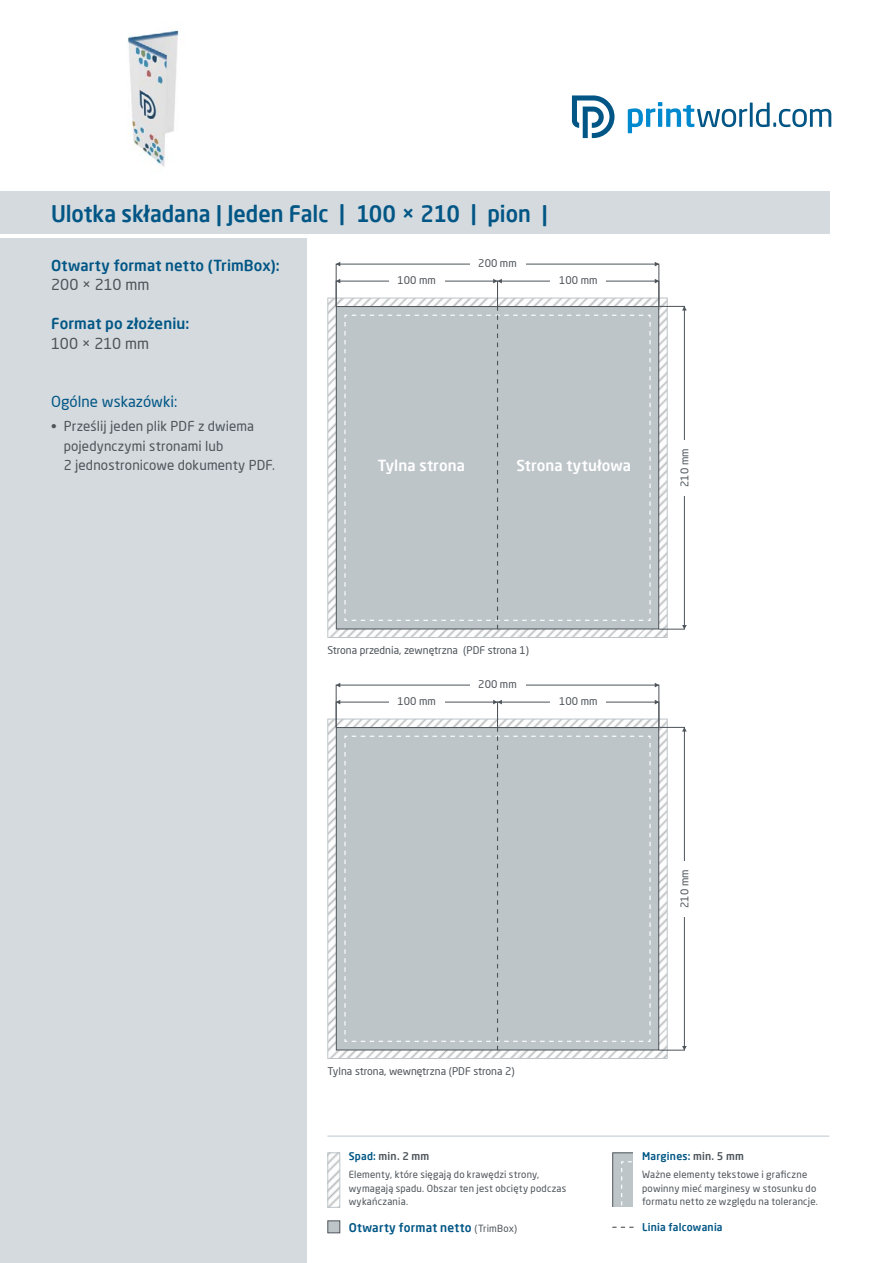
<style>
.page{position:relative;width:893px;height:1263px;background:#fff}
.page>*{position:absolute;margin:0;border:0;box-sizing:border-box;transform-origin:0 0}
.t1{font:500 22.5px "Neo Sans Pro";letter-spacing:-.005em;color:#015685;scale:.96 1}
.t2{font:500 15px "Neo Sans Pro";letter-spacing:.01em;color:#015685}
.t3{font:500 15px "Neo Sans Pro";letter-spacing:.01em;color:#fff}
.t4{font:15px "Neo Sans Pro";letter-spacing:-.005em;color:#4d545a}
.t5{font:15px "Neo Sans Pro";color:#015685}
.t6{font:13.5px/19.5px "Neo Sans Pro";letter-spacing:.01em;color:#4d545a}
.t7{font:500 12px "Neo Sans Pro";letter-spacing:.02em;color:#015685}
.t8{font:10.5px "Neo Sans Pro";color:#4d545a}
.t9{font:500 10.5px "Neo Sans Pro";letter-spacing:.02em;color:#015685}
.t10{font:500 10.5px "Neo Sans Pro";letter-spacing:.025em;color:#4d545a}
.t11{font:9.75px/13.5px "Neo Sans Pro";letter-spacing:.02em;color:#4d545a}
.s1{color:#015685}
.s2{font-weight:400;font-size:9.75px;color:#4d545a}
.s3{color:#4d545a}
</style>
<div class="page">
<div style="left:0;top:238px;width:306px;height:1025px;background:#d4dade"></div>
<div style="left:0;top:191px;width:829px;height:43px;background:#d4dade"></div>
<svg style="left:628px;top:102px;width:203px;height:31px"></svg>
<svg style="left:572px;top:96px;width:42px;height:42px"></svg>
<hr style="left:327px;top:1135px;width:502px;height:2px;background:#d4dade">
<img style="left:329px;top:300px;width:337px;height:336px">
<img style="left:462px;top:523px;width:204px;height:113px">
<img style="left:522px;top:583px;width:144px;height:53px">
<div style="left:327px;top:298px;width:341px;height:340px;border:1px solid #bec5c9"></div>
<img style="left:329px;top:721px;width:337px;height:336px">
<img style="left:462px;top:944px;width:204px;height:113px">
<img style="left:522px;top:1004px;width:144px;height:53px">
<div style="left:327px;top:719px;width:341px;height:340px;border:1px solid #bec5c9"></div>
<div style="left:336px;top:306px;width:323px;height:323px;background:#bec5c9;border:1px solid #4d545a"></div>
<div style="left:336px;top:727px;width:323px;height:323px;background:#bec5c9;border:1px solid #4d545a"></div>
<div style="left:659px;top:306px;width:26px;height:323px;border:1px solid #4d545a"></div>
<div style="left:659px;top:727px;width:26px;height:323px;border:1px solid #4d545a"></div>
<svg style="left:336px;top:262px;width:4px;height:4px"></svg>
<svg style="left:336px;top:683px;width:4px;height:4px"></svg>
<svg style="left:655px;top:262px;width:4px;height:4px"></svg>
<svg style="left:655px;top:683px;width:4px;height:4px"></svg>
<svg style="left:682px;top:306px;width:5px;height:4px"></svg>
<svg style="left:682px;top:727px;width:5px;height:4px"></svg>
<svg style="left:682px;top:625px;width:5px;height:4px"></svg>
<svg style="left:682px;top:1046px;width:5px;height:4px"></svg>
<div style="left:680px;top:440px;width:9px;height:55px;background:#fff"></div>
<div style="left:680px;top:861px;width:9px;height:55px;background:#fff"></div>
<svg style="left:344px;top:307px;width:307px;height:322px"></svg>
<svg style="left:344px;top:728px;width:307px;height:322px"></svg>
<div style="left:336px;top:281px;width:162px;height:26px;border:1px solid #4d545a"></div>
<div style="left:336px;top:702px;width:162px;height:26px;border:1px solid #4d545a"></div>
<div style="left:497px;top:281px;width:162px;height:26px;border:1px solid #4d545a"></div>
<div style="left:497px;top:702px;width:162px;height:26px;border:1px solid #4d545a"></div>
<svg style="left:336px;top:279px;width:4px;height:4px"></svg>
<svg style="left:336px;top:700px;width:4px;height:4px"></svg>
<svg style="left:655px;top:279px;width:4px;height:4px"></svg>
<svg style="left:655px;top:700px;width:4px;height:4px"></svg>
<svg style="left:493px;top:279px;width:9px;height:4px"></svg>
<svg style="left:493px;top:700px;width:9px;height:4px"></svg>
<div style="left:389px;top:276px;width:55px;height:9px;background:#fff"></div>
<div style="left:389px;top:697px;width:55px;height:9px;background:#fff"></div>
<div style="left:551px;top:276px;width:55px;height:9px;background:#fff"></div>
<div style="left:551px;top:697px;width:55px;height:9px;background:#fff"></div>
<img style="left:329px;top:1154px;width:9px;height:52px">
<div style="left:327px;top:1152px;width:13px;height:56px;border:1px solid #bec5c9"></div>
<div style="left:327px;top:1220px;width:13px;height:13px;background:#bec5c9;border:1px solid #4d545a"></div>
<div style="left:612px;top:1152px;width:34px;height:60px;background:#bec5c9;border:1px solid #4d545a"></div>
<svg style="left:621px;top:1161px;width:13px;height:47px"></svg>
<div style="left:634px;top:1148px;width:17px;height:68px;background:#fff"></div>
<div style="left:608px;top:1208px;width:26px;height:8px;background:#fff"></div>
<svg style="left:612px;top:1227px;width:22px;height:1px"></svg>
<img style="left:127px;top:30px;width:52px;height:137px">
<h1 class="t1" style="left:51px;top:200px;width:519px">Ulotka składana | Jeden Falc | 100 × 210 | pion |</h1>
<h2 class="t2" style="left:51px;top:256px;width:230px">Otwarty format netto (TrimBox):</h2>
<h2 class="t4" style="left:51px;top:276px;width:100px">200 × 210 mm</h2>
<h2 class="t2" style="left:51px;top:314px;width:140px">Format po złożeniu:</h2>
<h2 class="t4" style="left:51px;top:334px;width:100px">100 × 210 mm</h2>
<p class="t8" style="left:397px;top:274px;width:40px">100 mm</p>
<p class="t8" style="left:478px;top:257px;width:40px">200 mm</p>
<p class="t8" style="left:559px;top:274px;width:40px">100 mm</p>
<h2 class="t5" style="left:51px;top:393px;width:128px">Ogólne wskazówki:</h2>
<h3 class="t6" style="left:64px;top:416px;width:213px;text-indent:-13px">• Prześlij jeden plik PDF z dwiema pojedynczymi stronami lub<br>2 jednostronicowe dokumenty PDF.</h3>
<h2 class="t3" style="left:378px;top:456px;width:88px">Tylna strona</h2>
<h2 class="t3" style="left:516px;top:456px;width:116px">Strona tytułowa</h2>
<p class="t8" style="left:678px;top:487px;width:40px;rotate:-90deg">210 mm</p>
<p class="t8" style="left:327px;top:644px;width:203px">Strona przednia, zewnętrzna (PDF strona 1)</p>
<p class="t8" style="left:397px;top:695px;width:40px">100 mm</p>
<p class="t8" style="left:478px;top:678px;width:40px">200 mm</p>
<p class="t8" style="left:559px;top:695px;width:40px">100 mm</p>
<p class="t8" style="left:327px;top:1065px;width:189px">Tylna strona, wewnętrzna (PDF strona 2)</p>
<p class="t10" style="left:349px;top:1150px;width:82px"><span class="s1">Spad:</span> min. 2 mm</p>
<p class="t11" style="left:349px;top:1168px;width:219px">Elementy, które sięgają do krawędzi strony, wymagają spadu. Obszar ten jest obcięty podczas wykańczania.</p>
<p class="t7" style="left:349px;top:1220px;width:170px">Otwarty format netto <span class="s2">(TrimBox)</span></p>
<p class="t8" style="left:678px;top:908px;width:40px;rotate:-90deg">210 mm</p>
<p class="t9" style="left:642px;top:1150px;width:103px">Margines: <span class="s3">min. 5 mm</span></p>
<p class="t11" style="left:642px;top:1168px;width:177px">Ważne elementy tekstowe i graficzne powinny mieć marginesy w stosunku do formatu netto ze względu na tolerancje.</p>
<p class="t9" style="left:642px;top:1220px;width:82px">Linia falcowania</p>
</div>
